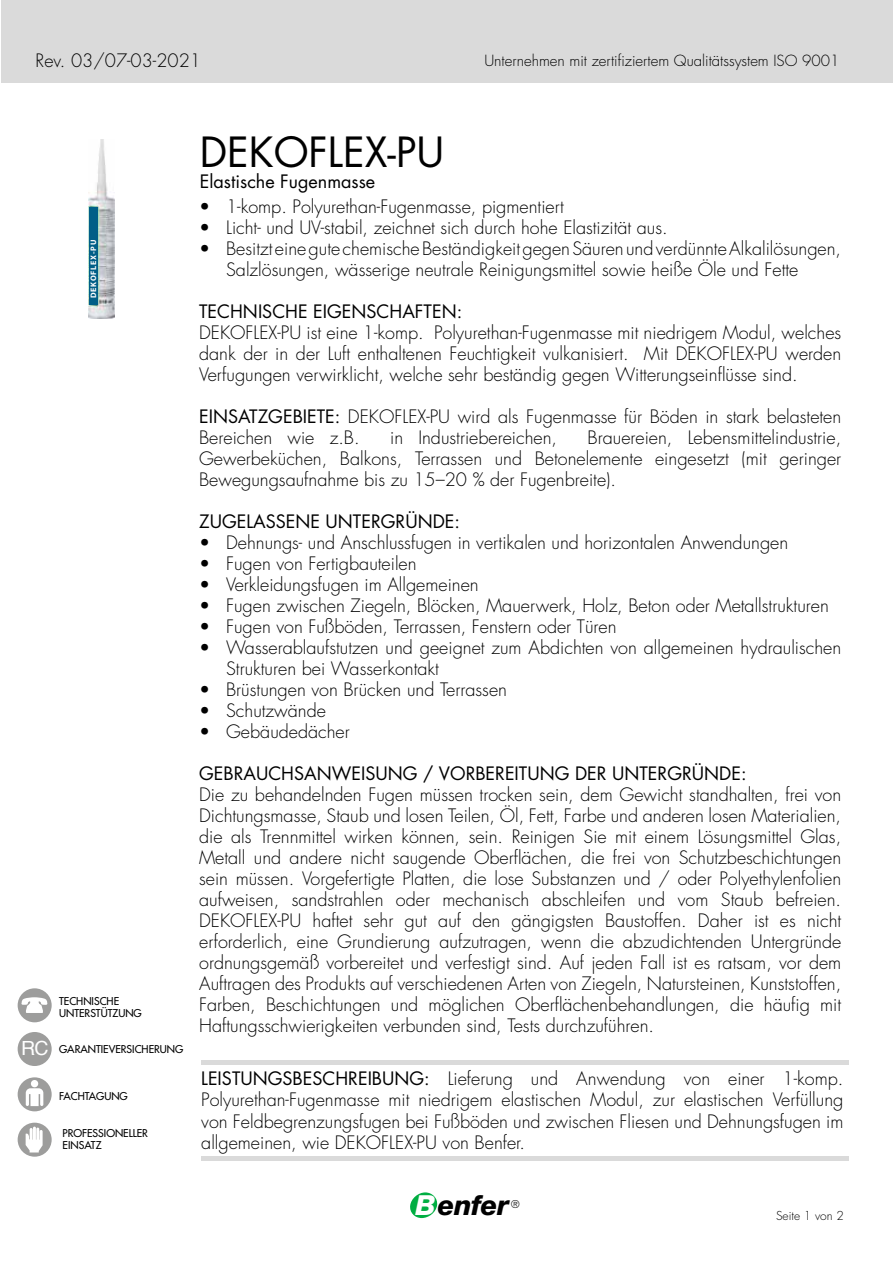
<style>
.page{position:relative;width:893px;height:1263px;background:#fff}
.page>*{position:absolute;margin:0;border:0;box-sizing:border-box;transform-origin:0 0}
.t1{font:40.5px "Futura CE";color:#000}
.t2{font:italic 800 27.6px "Helvetica Neue";letter-spacing:-.02em;color:#000}
.t3{font:300 18px/21px "Futura";color:#000;text-align:justify}
.t4{font:18px "Futura CE";color:#000}
.t5{font:300 15px "Futura";color:#000}
.t6{font:300 12px "Futura";color:#000}
.t7{font:10.5px/12px "Futura";color:#000}
.t8{font:300 10.5px "Futura";color:#000}
.t9{font:700 8.1px "Myriad Pro";letter-spacing:.1em;color:#fff}
.s1{font-family:"Helvetica";font-size:19.5px;color:#fff}
.s2{font-family:"Futura CE";font-weight:400}
.s3{color:#fff}
</style>
<div class="page">
<hr style="left:0;top:0;width:1px;height:83px;background:#dadada">
<svg style="left:410px;top:1192px;width:28px;height:26px"></svg>
<div style="left:1px;top:0;width:892px;height:83px;background:#dadada"></div>
<hr style="left:201px;top:1060px;width:648px;height:4px;background:#dadada">
<hr style="left:201px;top:1157px;width:648px;height:4px;background:#dadada">
<img style="left:89px;top:140px;width:25px;height:178px">
<div style="left:89px;top:207px;width:9px;height:97px;background:#005f87"></div>
<div style="left:18px;top:988px;width:34px;height:34px;background:#9d9d9c;border-radius:50%"></div>
<svg style="left:21px;top:997px;width:26px;height:16px"></svg>
<div style="left:18px;top:1077px;width:34px;height:34px;background:#9d9d9c;border-radius:50%"></div>
<div style="left:31px;top:1080px;width:7px;height:7px;background:#fff;border-radius:50%"></div>
<svg style="left:26px;top:1088px;width:17px;height:18px"></svg>
<div style="left:18px;top:1123px;width:34px;height:34px;background:#9d9d9c;border-radius:50%"></div>
<svg style="left:26px;top:1126px;width:17px;height:26px"></svg>
<div style="left:18px;top:1032px;width:34px;height:34px;background:#9d9d9c;border-radius:50%"></div>
<p class="t3" style="left:36px;top:50px;width:167px">Rev. 03/07-03-2021</p>
<h1 class="t1" style="left:200px;top:127px;width:246px">DEKOFLEX-PU</h1>
<p class="t4" style="left:200px;top:170px;width:177px">Elastische Fugenmasse</p>
<p class="t5" style="left:484px;top:51px;width:357px">Unternehmen mit zertifiziertem Qualitätssystem ISO 9001</p>
<p class="t9" style="left:88px;top:298px;width:60px;rotate:-90deg">DEKOFLEX-PU</p>
<p class="t7" style="left:59px;top:995px;width:84px">TECHNISCHE<br>UNTERSTÜTZUNG</p>
<p class="t7" style="left:21px;top:1043px;width:164px"><span class="s1">RC</span> GARANTIEVERSICHERUNG</p>
<p class="t7" style="left:59px;top:1090px;width:70px">FACHTAGUNG</p>
<p class="t7" style="left:63px;top:1127px;width:87px">PROFESSIONELLER<br>EINSATZ</p>
<p class="t3" style="left:199px;top:196px;width:366px">• 1-komp. Polyurethan-Fugenmasse, pigmentiert</p>
<p class="t3" style="left:199px;top:217px;width:470px">• Licht- und UV-stabil, zeichnet sich durch hohe Elastizität aus.</p>
<p class="t3" style="left:226px;top:238px;width:616px;text-indent:-27px">• Besitzt eine gute chemische Beständigkeit gegen Säuren und verdünnte Alkalilösungen,<br>Salzlösungen, wässerige neutrale Reinigungsmittel sowie heiße Öle und Fette</p>
<p class="t4" style="left:199px;top:300px;width:265px">TECHNISCHE EIGENSCHAFTEN:</p>
<p class="t3" style="left:199px;top:322px;width:644px">DEKOFLEX-PU ist eine 1-komp. Polyurethan-Fugenmasse mit niedrigem Modul, welches dank der in der Luft enthaltenen Feuchtigkeit vulkanisiert. Mit DEKOFLEX-PU werden Verfugungen verwirklicht, welche sehr beständig gegen Witterungseinflüsse sind.</p>
<p class="t3" style="left:199px;top:406px;width:644px"><span class="s2">EINSATZGEBIETE:</span> DEKOFLEX-PU wird als Fugenmasse für Böden in stark belasteten<br>Bereichen wie z.B.</p>
<p class="t3" style="left:199px;top:427px;width:644px;text-indent:388px">Brauereien, Lebensmittelindustrie, Gewerbeküchen, Balkons, Terrassen und Betonelemente eingesetzt (mit geringer Bewegungsaufnahme bis zu 15–20 % der Fugenbreite).</p>
<p class="t4" style="left:199px;top:510px;width:262px">ZUGELASSENE UNTERGRÜNDE:</p>
<p class="t3" style="left:199px;top:532px;width:591px">• Dehnungs- und Anschlussfugen in vertikalen und horizontalen Anwendungen</p>
<p class="t3" style="left:199px;top:553px;width:219px">• Fugen von Fertigbauteilen</p>
<p class="t3" style="left:199px;top:574px;width:281px">• Verkleidungsfugen im Allgemeinen</p>
<p class="t3" style="left:199px;top:595px;width:631px">• Fugen zwischen Ziegeln, Blöcken, Mauerwerk, Holz, Beton oder Metallstrukturen</p>
<p class="t3" style="left:199px;top:616px;width:419px">• Fugen von Fußböden, Terrassen, Fenstern oder Türen</p>
<p class="t3" style="left:226px;top:637px;width:617px;text-indent:-27px">• Wasserablaufstutzen und geeignet zum Abdichten von allgemeinen hydraulischen<br>Strukturen bei Wasserkontakt</p>
<p class="t3" style="left:199px;top:679px;width:309px">• Brüstungen von Brücken und Terrassen</p>
<p class="t3" style="left:199px;top:700px;width:128px">• Schutzwände</p>
<p class="t3" style="left:199px;top:721px;width:152px">• Gebäudedächer</p>
<p class="t4" style="left:199px;top:762px;width:549px">GEBRAUCHSANWEISUNG / VORBEREITUNG DER UNTERGRÜNDE:</p>
<p class="t3" style="left:199px;top:784px;width:644px">Die zu behandelnden Fugen müssen trocken sein, dem Gewicht standhalten, frei von Dichtungsmasse, Staub und losen Teilen, Öl, Fett, Farbe und anderen losen Materialien, die als Trennmittel wirken können, sein. Reinigen Sie mit einem Lösungsmittel Glas, Metall und andere nicht saugende Oberflächen, die frei von Schutzbeschichtungen sein müssen. Vorgefertigte Platten, die lose Substanzen und / oder Polyethylenfolien aufweisen, sandstrahlen oder mechanisch abschleifen und vom Staub befreien.<br>DEKOFLEX-PU haftet sehr gut auf den gängigsten Baustoffen. Daher ist es nicht erforderlich, eine Grundierung aufzutragen, wenn die abzudichtenden Untergründe ordnungsgemäß vorbereitet und verfestigt sind. Auf jeden Fall ist es ratsam, vor dem Auftragen des Produkts auf verschiedenen Arten von Ziegeln, Natursteinen, Kunststoffen, Farben, Beschichtungen und möglichen Oberflächenbehandlungen, die häufig mit Haftungsschwierigkeiten verbunden sind, Tests durchzuführen.</p>
<p class="t3" style="left:390px;top:427px;width:168px">in Industriebereichen,</p>
<p class="t3" style="left:201px;top:1068px;width:644px;line-height:21.6px"><span class="s2">LEISTUNGSBESCHREIBUNG:</span> Lieferung und Anwendung von einer 1-komp.<br>Polyurethan-Fugenmasse mit niedrigem elastischen Modul, zur elastischen Verfüllung von Feldbegrenzungsfugen bei Fußböden und zwischen Fliesen und Dehnungsfugen im allgemeinen, wie DEKOFLEX-PU von Benfer.</p>
<h2 class="t2" style="left:416px;top:1189px;width:95px"><span class="s3">B</span>enfer</h2>
<p class="t8" style="left:511px;top:1198px;width:10px">®</p>
<p class="t6" style="left:776px;top:1208px;width:69px">Seite 1 von 2</p>
</div>
